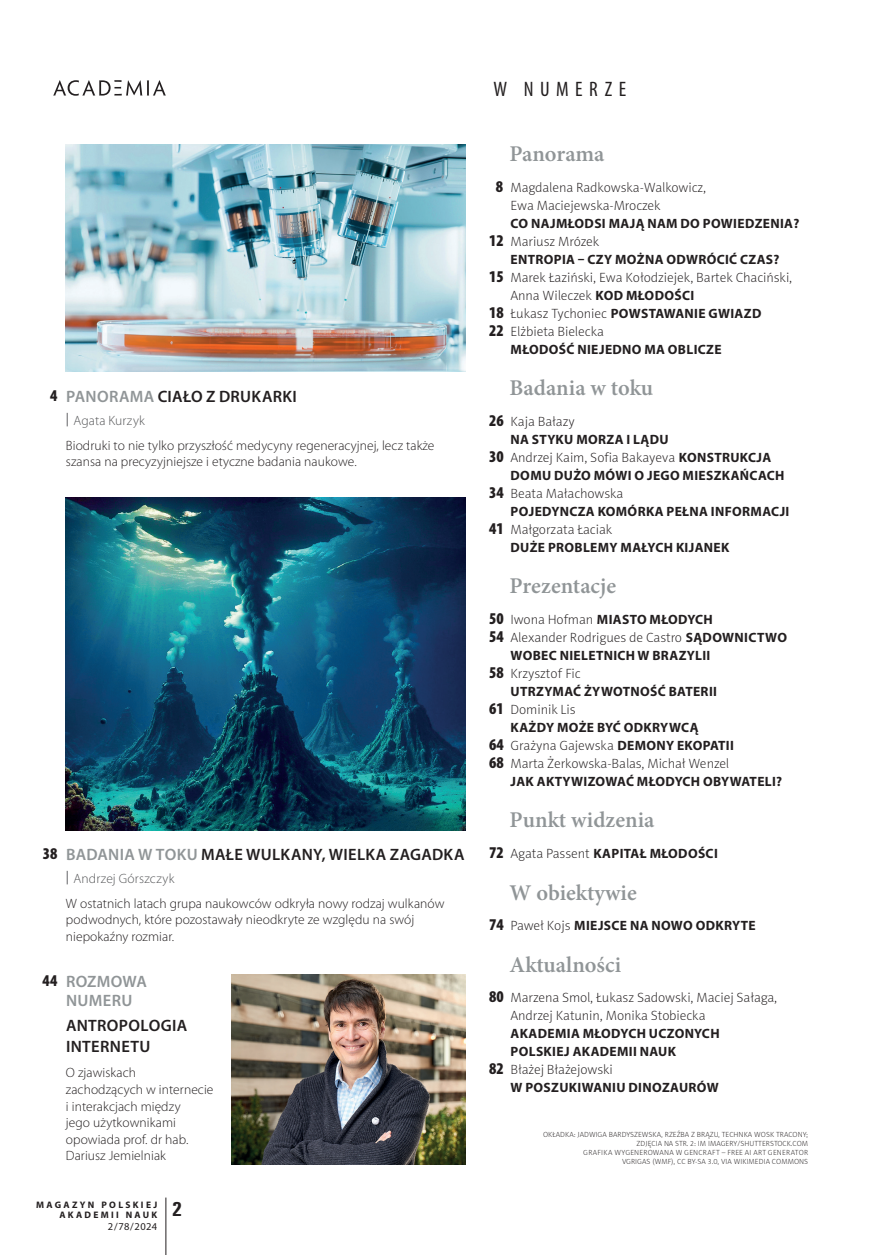
<style>
.page{position:relative;width:872px;height:1255px;background:#fff}
.page>*{position:absolute;margin:0;border:0;box-sizing:border-box;transform-origin:0 0}
.t1{font:600 22.5px "Minion Pro";color:#909597}
.t2{font:condensed 21px "Myriad Pro";letter-spacing:.31em;color:#231f20}
.t3{font:700 condensed 21px "Unitus TEE";color:#231f20}
.t4{font:600 16.5px/21px "Myriad Pro";letter-spacing:.02em;color:#231f20}
.t5{font:600 16.5px/19.5px "Myriad Pro";letter-spacing:.015em;color:#909597;text-align:center}
.t6{font:900 condensed 16.5px "Berlin Myriad";color:#231f20}
.t7{font:700 13.5px/18px "Myriad Pro";letter-spacing:.025em;color:#231f20}
.t8{font:13.5px/18px "Naomi Sans EFN Thin";color:#231f20}
.t9{font:300 13.5px/16.5px "Myriad Pro";letter-spacing:.005em;color:#231f20}
.t10{font:10.5px "Myriad Pro";letter-spacing:.04em;color:#231f20}
.t11{font:700 9.45px/10.5px "Myriad Pro";letter-spacing:.245em;color:#231f20;text-align:right}
.t12{font:7.5px/9px "Naomi Sans EFN Thin";letter-spacing:.01em;color:#231f20;text-align:right}
.s1{color:#909597}
.s2{font-weight:400;color:#57585a}
.s3{color:#57585a}
.s4{font-family:"Berlin Myriad";font-weight:900;font-stretch:condensed}
.s5{font-family:"Berlin Myriad";font-weight:900;font-stretch:condensed;color:#231f20}
.s6{font-family:"Berlin Myriad";font-weight:900;font-stretch:condensed;font-size:16.5px}
.s7{font-family:"Myriad Pro";font-weight:700}
.s8{font-family:"Naomi Sans EFN Thin";font-weight:400}
</style>
<div class="page">
<hr style="left:166px;top:1197px;width:1px;height:57px;background:#231f20">
<img style="left:66px;top:145px;width:400px;height:226px">
<img style="left:232px;top:974px;width:234px;height:189px">
<img style="left:66px;top:497px;width:400px;height:333px">
<svg style="left:53px;top:80px;width:113px;height:16px"></svg>
<p class="t6" style="left:50px;top:386px;width:9px">4</p>
<p class="t4" style="left:66px;top:385px;width:232px"><span class="s1">PANORAMA</span> CIAŁO Z DRUKARKI</p>
<p class="t9" style="left:66px;top:407px;width:370px;line-height:25px"><span class="s2">|</span> <span class="s3">Agata Kurzyk<br></span>Biodruki to nie tylko przyszłość medycyny regeneracyjnej, lecz także</p>
<p class="t9" style="left:66px;top:453px;width:292px">szansa na precyzyjniejsze i etyczne badania naukowe.</p>
<p class="t4" style="left:43px;top:843px;width:423px"><span class="s4">38</span> <span class="s1">BADANIA W TOKU</span> MAŁE WULKANY, WIELKA ZAGADKA</p>
<p class="t9" style="left:66px;top:865px;width:380px;line-height:25px"><span class="s2">|</span> <span class="s3">Andrzej Górszczyk<br></span>W ostatnich latach grupa naukowców odkryła nowy rodzaj wulkanów</p>
<p class="t9" style="left:66px;top:911px;width:350px">podwodnych, które pozostawały nieodkryte ze względu na swój niepokaźny rozmiar.</p>
<p class="t5" style="left:43px;top:970px;width:106px"><span class="s5">44</span> ROZMOWA<br>NUMERU</p>
<p class="t4" style="left:66px;top:1014px;width:123px">ANTROPOLOGIA<br>INTERNETU</p>
<p class="t9" style="left:66px;top:1064px;width:149px">O zjawiskach zachodzących w internecie i interakcjach między<br>jego użytkownikami opowiada prof. dr hab.<br>Dariusz Jemielniak</p>
<p class="t11" style="left:36px;top:1198px;width:123px">MAGAZYN POLSKIEJ<br>AKADEMII NAUK</p>
<p class="t10" style="left:108px;top:1220px;width:51px">2/78/2024</p>
<h2 class="t3" style="left:172px;top:1196px;width:11px">2</h2>
<h2 class="t2" style="left:493px;top:76px;width:134px">W NUMERZE</h2>
<h1 class="t1" style="left:509px;top:138px;width:96px">Panorama</h1>
<p class="t8" style="left:510px;top:178px;width:197px;text-indent:-15px"><span class="s6">8</span> Magdalena Radkowska-Walkowicz,<br>Ewa Maciejewska-Mroczek</p>
<p class="t7" style="left:510px;top:213px;width:290px">CO NAJMŁODSI MAJĄ NAM DO POWIEDZENIA?</p>
<p class="t8" style="left:489px;top:232px;width:112px"><span class="s6">12</span> Mariusz Mrózek</p>
<p class="t7" style="left:510px;top:249px;width:270px">ENTROPIA – CZY MOŻNA ODWRÓCIĆ CZAS?</p>
<p class="t8" style="left:510px;top:268px;width:283px;text-indent:-21px"><span class="s6">15</span> Marek Łaziński, Ewa Kołodziejek, Bartek Chaciński,<br>Anna Wileczek <span class="s7">KOD MŁODOŚCI</span></p>
<p class="t7" style="left:489px;top:303px;width:274px"><span class="s6">18</span> <span class="s8">Łukasz Tychoniec</span> POWSTAWANIE GWIAZD</p>
<p class="t8" style="left:489px;top:322px;width:116px"><span class="s6">22</span> Elżbieta Bielecka</p>
<p class="t7" style="left:510px;top:339px;width:212px">MŁODOŚĆ NIEJEDNO MA OBLICZE</p>
<h1 class="t1" style="left:509px;top:372px;width:145px">Badania w toku</h1>
<p class="t8" style="left:489px;top:412px;width:87px"><span class="s6">26</span> Kaja Bałazy</p>
<p class="t7" style="left:510px;top:429px;width:159px">NA STYKU MORZA I LĄDU</p>
<p class="t8" style="left:489px;top:448px;width:284px"><span class="s6">30</span> Andrzej Kaim, Sofia Bakayeva <span class="s7">KONSTRUKCJA</span></p>
<p class="t7" style="left:510px;top:465px;width:275px">DOMU DUŻO MÓWI O JEGO MIESZKAŃCACH</p>
<p class="t8" style="left:489px;top:484px;width:136px"><span class="s6">34</span> Beata Małachowska</p>
<p class="t7" style="left:510px;top:501px;width:280px">POJEDYNCZA KOMÓRKA PEŁNA INFORMACJI</p>
<p class="t8" style="left:489px;top:520px;width:125px"><span class="s6">41</span> Małgorzata Łaciak</p>
<p class="t7" style="left:510px;top:537px;width:220px">DUŻE PROBLEMY MAŁYCH KIJANEK</p>
<h1 class="t1" style="left:509px;top:570px;width:108px">Prezentacje</h1>
<p class="t7" style="left:489px;top:609px;width:225px"><span class="s6">50</span> <span class="s8">Iwona Hofman</span> MIASTO MŁODYCH</p>
<p class="t8" style="left:489px;top:628px;width:299px"><span class="s6">54</span> Alexander Rodrigues de Castro <span class="s7">SĄDOWNICTWO</span></p>
<p class="t7" style="left:510px;top:645px;width:201px">WOBEC NIELETNICH W BRAZYLII</p>
<p class="t8" style="left:489px;top:664px;width:93px"><span class="s6">58</span> Krzysztof Fic</p>
<p class="t7" style="left:510px;top:681px;width:208px">UTRZYMAĆ ŻYWOTNOŚĆ BATERII</p>
<p class="t8" style="left:489px;top:700px;width:88px"><span class="s6">61</span> Dominik Lis</p>
<p class="t7" style="left:510px;top:717px;width:189px">KAŻDY MOŻE BYĆ ODKRYWCĄ</p>
<p class="t8" style="left:489px;top:736px;width:246px"><span class="s6">64</span> Grażyna Gajewska <span class="s7">DEMONY EKOPATII<br></span><span class="s6">68</span> Marta Żerkowska-Balas, Michał Wenzel</p>
<p class="t7" style="left:510px;top:771px;width:273px">JAK AKTYWIZOWAĆ MŁODYCH OBYWATELI?</p>
<h1 class="t1" style="left:509px;top:804px;width:146px">Punkt widzenia</h1>
<p class="t7" style="left:489px;top:843px;width:230px"><span class="s6">72</span> <span class="s8">Agata Passent</span> KAPITAŁ MŁODOŚCI</p>
<h1 class="t1" style="left:509px;top:876px;width:129px">W obiektywie</h1>
<p class="t7" style="left:489px;top:915px;width:268px"><span class="s6">74</span> <span class="s8">Paweł Kojs</span> MIEJSCE NA NOWO ODKRYTE</p>
<h1 class="t1" style="left:509px;top:948px;width:113px">Aktualności</h1>
<p class="t8" style="left:510px;top:988px;width:268px;text-indent:-21px"><span class="s6">80</span> Marzena Smol, Łukasz Sadowski, Maciej Sałaga,<br>Andrzej Katunin, Monika Stobiecka</p>
<p class="t7" style="left:510px;top:1023px;width:211px">AKADEMIA MŁODYCH UCZONYCH<br>POLSKIEJ AKADEMII NAUK</p>
<p class="t8" style="left:489px;top:1060px;width:125px"><span class="s6">82</span> Błażej Błażejowski</p>
<p class="t7" style="left:510px;top:1077px;width:210px">W POSZUKIWANIU DINOZAURÓW</p>
<p class="t12" style="left:543px;top:1130px;width:267px">OKŁADKA: JADWIGA BARDYSZEWSKA, RZEŹBA Z BRĄZU, TECHNKA WOSK TRACONY; ZDJĘCIA NA STR. 2: IM IMAGERY/SHUTTERSTOCK.COM<br>GRAFIKA WYGENEROWANA W GENCRAFT – FREE AI ART GENERATOR<br>VGRIGAS (WMF), CC BY-SA 3.0, VIA WIKIMEDIA COMMONS</p>
</div>
